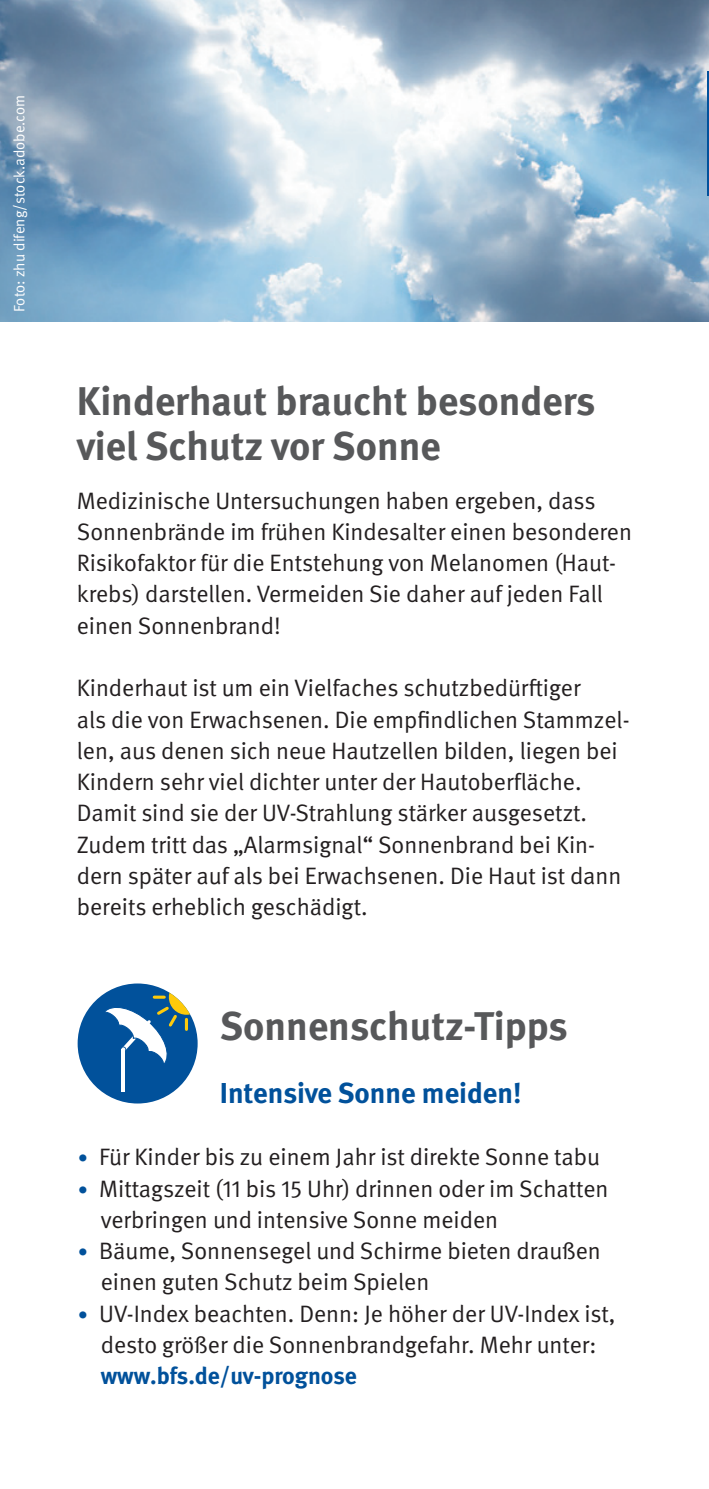
<style>
.page{position:relative;width:709px;height:1489px;background:#fff}
.page>*{position:absolute;margin:0;border:0;box-sizing:border-box;transform-origin:0 0}
.t1{font:700 40px/45px "DGUV Meta";color:#57585a}
.t2{font:700 28.75px "DGUV Meta";color:#01519b}
.t3{font:23.75px/31.2px "DGUV Meta";color:#231f20}
.t4{font:700 23.75px "DGUV Meta";color:#01519b}
.t5{font:15px "DGUV Meta";color:#fff}
.s1{font-size:20px;color:#01519b}
</style>
<div class="page">
<img style="left:0;top:0;width:709px;height:321px">
<hr style="left:707px;top:72px;width:2px;height:124px;background:#01519b">
<div style="left:78px;top:983px;width:120px;height:120px;background:#01519b;border-radius:50%"></div>
<hr style="left:121px;top:1049px;width:4px;height:42px;background:#fff">
<svg style="left:102px;top:983px;width:96px;height:84px"></svg>
<p class="t5" style="left:11px;top:312px;width:218px;rotate:-90deg">Foto: zhu difeng/stock.adobe.com</p>
<h1 class="t1" style="left:77px;top:379px;width:520px">Kinderhaut braucht besonders viel Schutz vor Sonne</h1>
<p class="t3" style="left:77px;top:485px;width:556px">Medizinische Untersuchungen haben ergeben, dass Sonnenbrände im frühen Kindesalter einen besonderen Risikofaktor für die Entstehung von Melanomen (Haut&shy;krebs) darstellen. Vermeiden Sie daher auf jeden Fall einen Sonnenbrand!</p>
<p class="t3" style="left:77px;top:673px;width:554px">Kinderhaut ist um ein Vielfaches schutzbedürftiger<br>als die von Erwachsenen. Die empfindlichen Stammzel&shy;len, aus denen sich neue Hautzellen bilden, liegen bei Kindern sehr viel dichter unter der Hautoberfläche.<br>Damit sind sie der UV-Strahlung stärker ausgesetzt.<br>Zudem tritt das „Alarmsignal“ Sonnenbrand bei Kin&shy;dern später auf als bei Erwachsenen. Die Haut ist dann bereits erheblich geschädigt.</p>
<h1 class="t1" style="left:220px;top:1004px;width:349px">Sonnenschutz-Tipps</h1>
<p class="t2" style="left:220px;top:1075px;width:303px">Intensive Sonne meiden!</p>
<p class="t3" style="left:78px;top:1141px;width:523px"><span class="s1">•</span> Für Kinder bis zu einem Jahr ist direkte Sonne tabu</p>
<p class="t3" style="left:101px;top:1173px;width:509px;text-indent:-23px"><span class="s1">•</span> Mittagszeit (11 bis 15 Uhr) drinnen oder im Schatten verbringen und intensive Sonne meiden</p>
<p class="t3" style="left:101px;top:1235px;width:502px;text-indent:-23px"><span class="s1">•</span> Bäume, Sonnensegel und Schirme bieten draußen einen guten Schutz beim Spielen</p>
<p class="t3" style="left:78px;top:1298px;width:539px;text-align:center"><span class="s1">•</span> UV-Index beachten. Denn: Je höher der UV-Index ist, desto größer die Sonnenbrandgefahr. Mehr unter:</p>
<p class="t4" style="left:101px;top:1361px;width:258px">www.bfs.de/uv-prognose</p>
</div>
